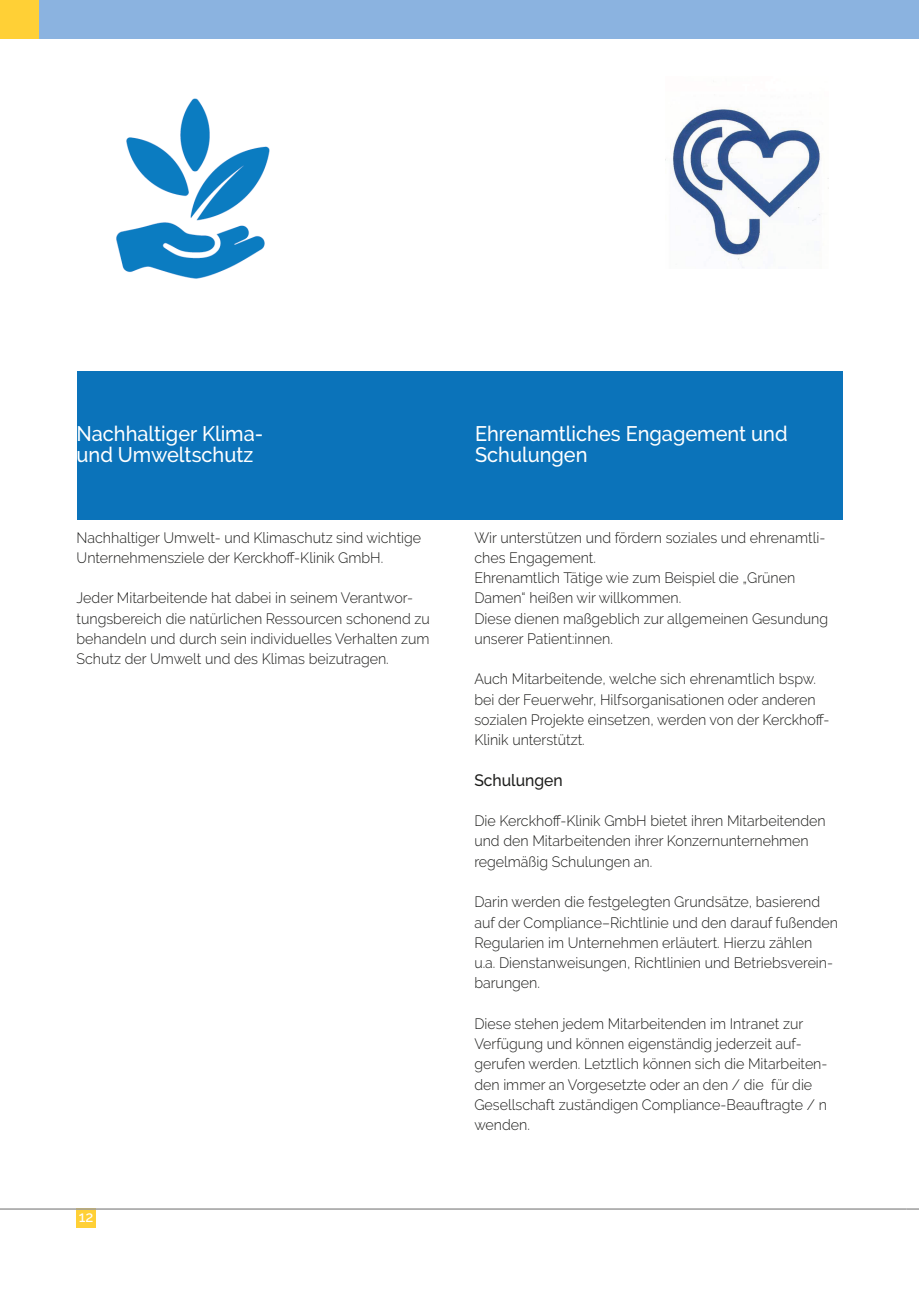
<style>
.page{position:relative;width:919px;height:1289px;background:#fff}
.page>*{position:absolute;margin:0;border:0;box-sizing:border-box;transform-origin:0 0}
.t1{font:500 21px "Raleway";color:#fff;scale:.95 1}
.t2{font:500 16.5px "Raleway";color:#1d1d1b;scale:.95 1}
.t3{font:300 15px/20.2px "Raleway";color:#1d1d1b;scale:.95 1}
.t4{font:500 15px "Raleway";color:#fff}
</style>
<div class="page">
<div style="left:77px;top:371px;width:765px;height:148px;background:#0b73ba"></div>
<img style="left:116px;top:98px;width:154px;height:181px">
<img style="left:665px;top:108px;width:163px;height:160px">
<div style="left:906px;top:0;width:12px;height:38px;background:#8bb3e0"></div>
<svg style="left:906px;top:1208px;width:12px;height:1px"></svg>
<div style="left:38px;top:0;width:868px;height:38px;background:#8bb3e0"></div>
<div style="left:0;top:0;width:38px;height:38px;background:#ffd036"></div>
<div style="left:77px;top:1208px;width:19px;height:19px;background:#ffd036"></div>
<hr style="left:0;top:1208px;width:906px;height:1px;background:#9d9d9d">
<h1 class="t1" style="left:77px;top:422px;width:198px">Nachhaltiger Klima-</h1>
<h1 class="t1" style="left:475px;top:422px;width:330px">Ehrenamtliches Engagement und</h1>
<h1 class="t1" style="left:77px;top:442px;width:187px">und Umweltschutz</h1>
<h1 class="t1" style="left:475px;top:442px;width:120px">Schulungen</h1>
<p class="t3" style="left:77px;top:527px;width:364px">Nachhaltiger Umwelt- und Klimaschutz sind wichtige<br>Unternehmensziele der Kerckhoff-Klinik GmbH.</p>
<p class="t3" style="left:77px;top:588px;width:373px">Jeder Mitarbeitende hat dabei in seinem Verantwor&shy;tungsbereich die natürlichen Ressourcen schonend zu behandeln und durch sein individuelles Verhalten zum Schutz der Umwelt und des Klimas beizutragen.</p>
<p class="t4" style="left:79px;top:1208px;width:16px">12</p>
<p class="t3" style="left:474px;top:527px;width:374px">Wir unterstützen und fördern soziales und ehrenamtli&shy;ches Engagement.<br>Ehrenamtlich Tätige wie zum Beispiel die „Grünen Damen“ heißen wir willkommen.<br>Diese dienen maßgeblich zur allgemeinen Gesundung unserer Patient:innen.</p>
<p class="t3" style="left:474px;top:669px;width:375px">Auch Mitarbeitende, welche sich ehrenamtlich bspw. bei der Feuerwehr, Hilfsorganisationen oder anderen sozialen Projekte einsetzen, werden von der Kerckhoff-Klinik unterstützt.</p>
<p class="t2" style="left:474px;top:770px;width:94px">Schulungen</p>
<p class="t3" style="left:474px;top:810px;width:371px">Die Kerckhoff-Klinik GmbH bietet ihren Mitarbeitenden und den Mitarbeitenden ihrer Konzernunternehmen regelmäßig Schulungen an.</p>
<p class="t3" style="left:474px;top:891px;width:384px">Darin werden die festgelegten Grundsätze, basierend auf der Compliance–Richtlinie und den darauf fußenden Regularien im Unternehmen erläutert. Hierzu zählen<br>u.a. Dienstanweisungen, Richtlinien und Betriebsverein&shy;barungen.</p>
<p class="t3" style="left:474px;top:1013px;width:373px">Diese stehen jedem Mitarbeitenden im Intranet zur Verfügung und können eigenständig jederzeit auf&shy;gerufen werden. Letztlich können sich die Mitarbeiten&shy;den immer an Vorgesetzte oder an den / die für die Gesellschaft zuständigen Compliance-Beauftragte / n wenden.</p>
</div>
